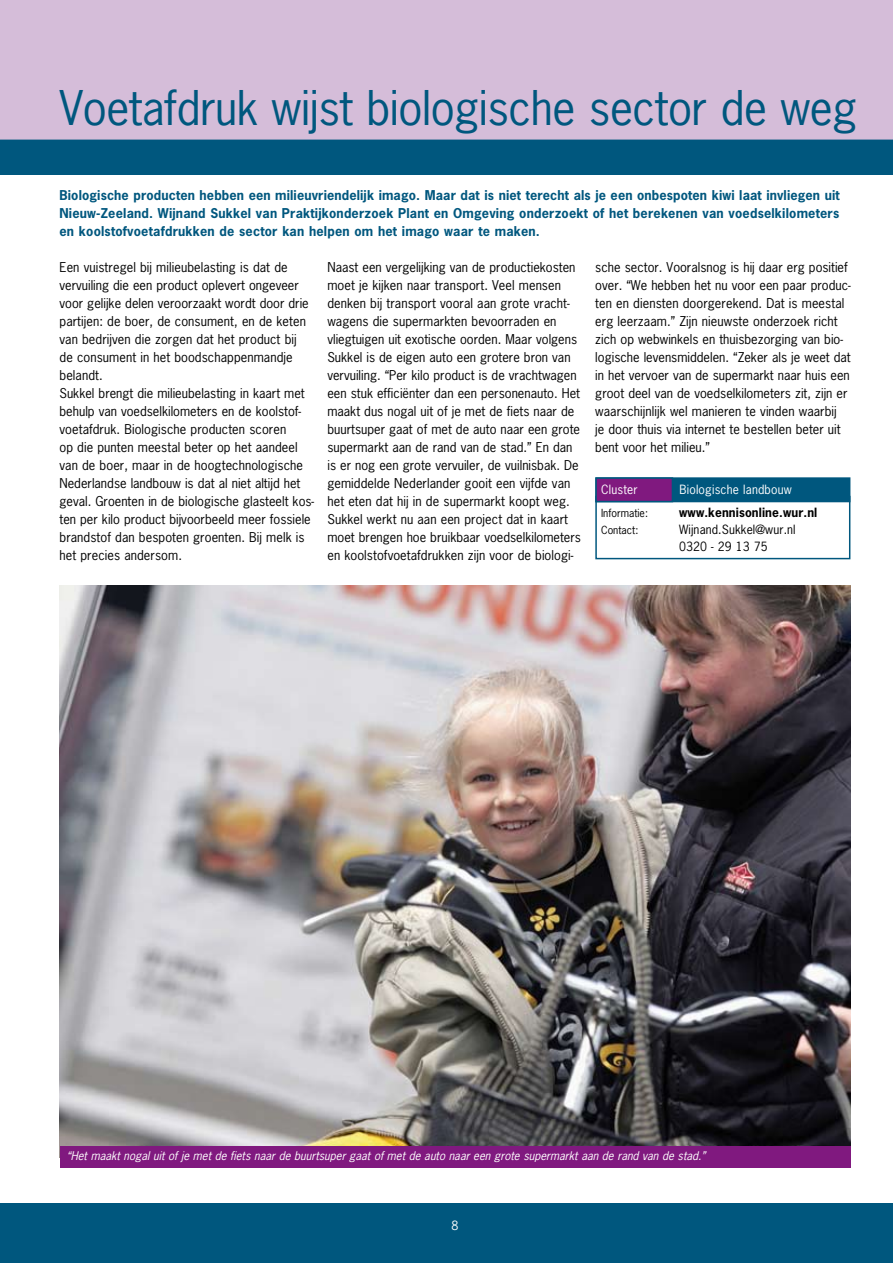
<style>
.page{position:relative;width:893px;height:1263px;background:#fff}
.page>*{position:absolute;margin:0;border:0;box-sizing:border-box;transform-origin:0 0}
.t1{font:45px "News Gothic Std";letter-spacing:-.01em;color:#00577e}
.t2{font:12.75px/18px "News Gothic Std";color:#000}
.t3{font:700 12.75px/18px "News Gothic Std";letter-spacing:.015em;color:#00577e;text-align:justify}
.t4{font:12px/17.2px "News Gothic Std";letter-spacing:.01em;color:#000}
.t5{font:12px "News Gothic Std";letter-spacing:.015em;color:#fff}
.t6{font:700 12px "News Gothic Std";letter-spacing:.01em;color:#000}
.t7{font:italic 11.25px "News Gothic Std";color:#fff}
.t8{font:10.5px "News Gothic Std";color:#000}
</style>
<div class="page">
<div style="left:0;top:0;width:893px;height:140px;background:#d5bdd9"></div>
<div style="left:0;top:1203px;width:893px;height:60px;background:#00577e"></div>
<div style="left:0;top:140px;width:893px;height:34px;background:#00577e"></div>
<img style="left:60px;top:585px;width:790px;height:561px">
<div style="left:60px;top:1146px;width:790px;height:22px;background:#80197f"></div>
<div style="left:595px;top:496px;width:255px;height:63px;border:2px solid #00577e"></div>
<div style="left:596px;top:478px;width:254px;height:23px;background:#00577e"></div>
<div style="left:595px;top:477px;width:255px;height:25px;border:2px solid #00577e"></div>
<div style="left:596px;top:478px;width:76px;height:23px;background:#80197f"></div>
<div style="left:595px;top:477px;width:78px;height:25px;border:2px solid #00577e"></div>
<h1 class="t1" style="left:60px;top:79px;width:799px">Voetafdruk wijst biologische sector de weg</h1>
<p class="t3" style="left:60px;top:186px;width:782px">Biologische producten hebben een milieuvriendelijk imago. Maar dat is niet terecht als je een onbespoten kiwi laat invliegen uit Nieuw-Zeeland. Wijnand Sukkel van Praktijkonderzoek Plant en Omgeving onderzoekt of het berekenen van voedselkilometers en koolstofvoetafdrukken de sector kan helpen om het imago waar te maken.</p>
<p class="t2" style="left:595px;top:258px;width:257px">sche sector. Vooralsnog is hij daar erg positief over. “We hebben het nu voor een paar produc&shy;ten en diensten doorgerekend. Dat is meestal erg leerzaam.” Zijn nieuwste onderzoek richt zich op webwinkels en thuisbezorging van bio&shy;logische levensmiddelen. “Zeker als je weet dat in het vervoer van de supermarkt naar huis een groot deel van de voedselkilometers zit, zijn er waarschijnlijk wel manieren te vinden waarbij<br>je door thuis via internet te bestellen beter uit bent voor het milieu.”</p>
<p class="t2" style="left:60px;top:258px;width:256px">Een vuistregel bij milieubelasting is dat de vervuiling die een product oplevert ongeveer voor gelijke delen veroorzaakt wordt door drie partijen: de boer, de consument, en de keten van bedrijven die zorgen dat het product bij<br>de consument in het boodschappenmandje belandt.<br>Sukkel brengt die milieubelasting in kaart met behulp van voedselkilometers en de koolstof&shy;voetafdruk. Biologische producten scoren<br>op die punten meestal beter op het aandeel van de boer, maar in de hoogtechnologische Nederlandse landbouw is dat al niet altijd het geval. Groenten in de biologische glasteelt kos&shy;ten per kilo product bijvoorbeeld meer fossiele brandstof dan bespoten groenten. Bij melk is het precies andersom.</p>
<p class="t2" style="left:327px;top:258px;width:255px">Naast een vergelijking van de productiekosten moet je kijken naar transport. Veel mensen denken bij transport vooral aan grote vracht&shy;wagens die supermarkten bevoorraden en vliegtuigen uit exotische oorden. Maar volgens Sukkel is de eigen auto een grotere bron van vervuiling. “Per kilo product is de vrachtwagen een stuk efficiënter dan een personenauto. Het maakt dus nogal uit of je met de fiets naar de buurtsuper gaat of met de auto naar een grote supermarkt aan de rand van de stad.” En dan is er nog een grote vervuiler, de vuilnisbak. De gemiddelde Nederlander gooit een vijfde van het eten dat hij in de supermarkt koopt weg.<br>Sukkel werkt nu aan een project dat in kaart moet brengen hoe bruikbaar voedselkilometers en koolstofvoetafdrukken zijn voor de biologi-</p>
<p class="t5" style="left:601px;top:482px;width:38px">Cluster</p>
<p class="t5" style="left:680px;top:482px;width:114px">Biologische landbouw</p>
<p class="t8" style="left:601px;top:506px;width:48px">Informatie:</p>
<p class="t6" style="left:679px;top:504px;width:140px">www.kennisonline.wur.nl</p>
<p class="t8" style="left:601px;top:523px;width:39px">Contact:</p>
<p class="t4" style="left:679px;top:521px;width:118px">Wijnand.Sukkel@wur.nl<br>0320 - 29 13 75</p>
<p class="t7" style="left:67px;top:1149px;width:643px">“Hetmaaktnogaluitofje metde fietsnaarde buurtsupergaatofmetde auto naareen grote supermarktaan de rand van de stad.”</p>
</div>
